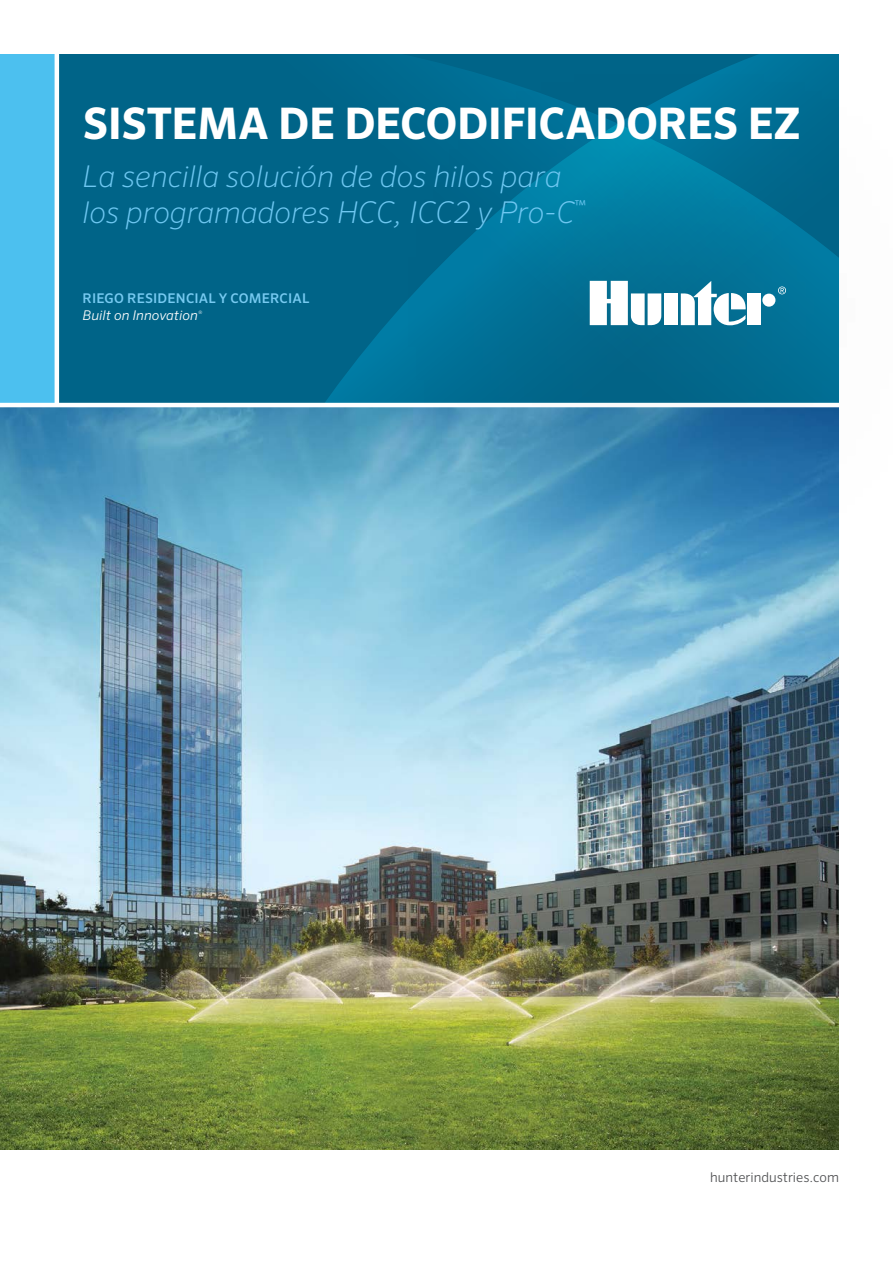
<style>
.page{position:relative;width:893px;height:1263px;background:#fff}
.page>*{position:absolute;margin:0;border:0;box-sizing:border-box;transform-origin:0 0}
.t1{font:700 43.5px "Sero Pro";letter-spacing:-.01em;color:#fff}
.t2{font:italic 200 30px/36px "Sero Pro";color:#6ec7f1}
.t3{font:300 13.5px "Sero Pro";color:#515254}
.t4{font:500 13.35px/17.4px "Sero Pro";letter-spacing:.01em;color:#77caf1}
.s1{font-weight:300;font-style:italic;color:#fff}
</style>
<div class="page">
<div style="left:58px;top:54px;width:781px;height:351px;background:#006488"></div>
<svg style="left:114px;top:342px;width:258px;height:61px"></svg>
<div style="left:0;top:54px;width:57px;height:351px;background:#4cc0ef"></div>
<img style="left:0;top:407px;width:839px;height:742px">
<hr style="left:0;top:403px;width:864px;height:4px;background:#fff">
<hr style="left:55px;top:54px;width:4px;height:351px;background:#fff">
<div style="left:372px;top:53px;width:521px;height:507px;background:#585956;opacity:.75"></div>
<svg style="left:778px;top:286px;width:8px;height:8px"></svg>
<div style="left:664px;top:293px;width:14px;height:32px;background:#fff"></div>
<div style="left:762px;top:294px;width:13px;height:13px;background:#fff;border-radius:50%"></div>
<div style="left:748px;top:293px;width:13px;height:32px;background:#fff"></div>
<svg style="left:681px;top:281px;width:65px;height:45px"></svg>
<svg style="left:590px;top:281px;width:71px;height:44px"></svg>
<h1 class="t1" style="left:83px;top:97px;width:719px">SISTEMA DE DECODIFICADORES EZ</h1>
<p class="t2" style="left:83px;top:158px;width:505px">La sencilla solución de dos hilos para los programadores HCC, ICC2 y Pro-C<sup>™</sup></p>
<p class="t4" style="left:83px;top:289px;width:228px">RIEGO RESIDENCIAL Y COMERCIAL<br><span class="s1">Built on Innovation</span><sup>®</sup></p>
<p class="t3" style="left:710px;top:1169px;width:130px">hunterindustries.com</p>
</div>
